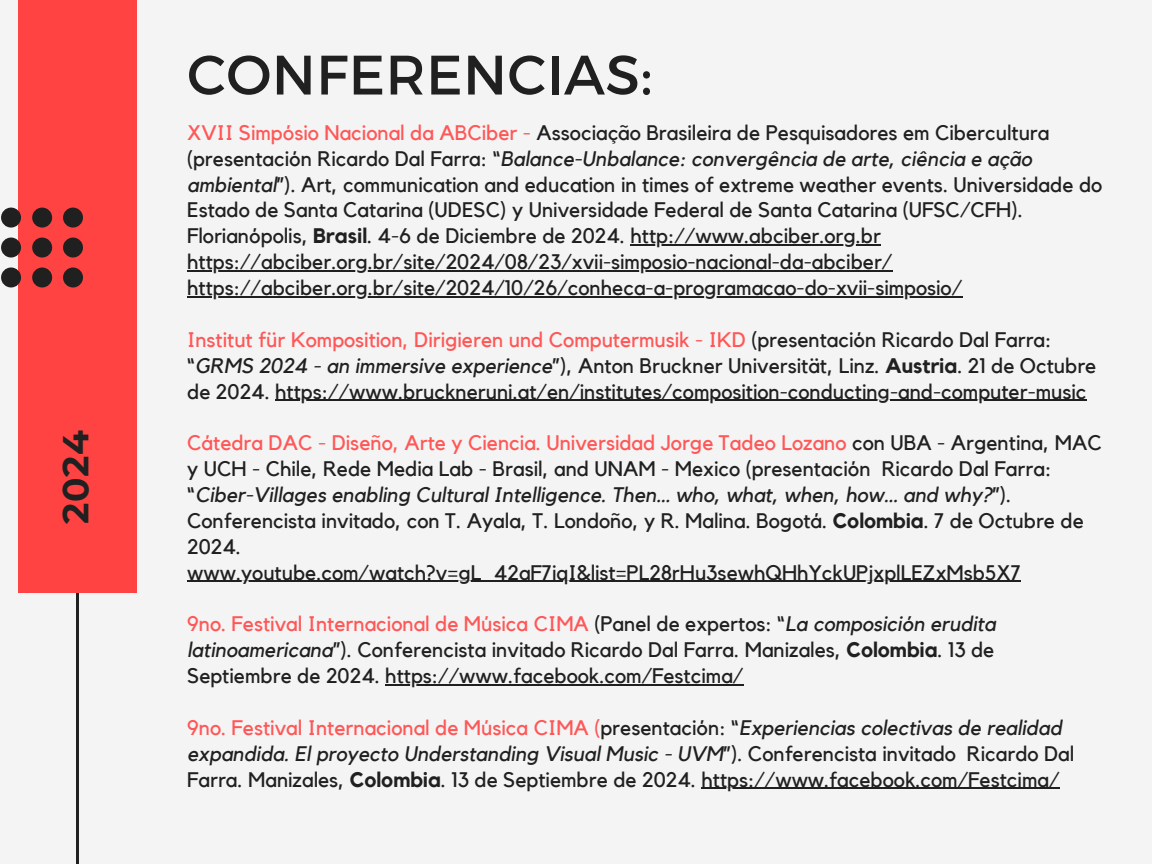
<style>
.page{position:relative;width:1152px;height:864px;background:#f4f4f4}
.page>*{position:absolute;margin:0;border:0;box-sizing:border-box;transform-origin:0 0}
.t1{font:55.5px "Montserrat";letter-spacing:.01em;color:#202020}
.t2{font:700 36px "Montserrat";color:#202020}
.t3{font:21px/25.8px "Kollektif";color:#202020}
.s1{color:#ff5757}
.s2{font-style:italic}
.s3{font-weight:700}
</style>
<div class="page">
<hr style="left:76px;top:381px;width:2px;height:483px;background:#202020">
<div style="left:19px;top:0;width:118px;height:593px;background:#ff4343"></div>
<svg style="left:63px;top:208px;width:20px;height:79px"></svg>
<svg style="left:32px;top:208px;width:20px;height:79px"></svg>
<svg style="left:1px;top:208px;width:20px;height:79px"></svg>
<hr style="left:630px;top:244px;width:251px;height:2px;background:#202020">
<hr style="left:187px;top:270px;width:705px;height:1px;background:#202020">
<hr style="left:187px;top:296px;width:775px;height:1px;background:#202020">
<hr style="left:275px;top:400px;width:812px;height:1px;background:#202020">
<hr style="left:187px;top:581px;width:834px;height:1px;background:#202020">
<hr style="left:385px;top:684px;width:358px;height:1px;background:#202020">
<hr style="left:701px;top:788px;width:359px;height:1px;background:#202020">
<p class="t2" style="left:54px;top:524px;width:95px;rotate:-90deg">2024</p>
<p class="t1" style="left:187px;top:39px;width:467px">CONFERENCIAS:</p>
<h2 class="t3" style="left:187px;top:120px;width:917px"><span class="s1">XVII Simpósio Nacional da ABCiber -</span> Associação Brasileira de Pesquisadores em Cibercultura (presentación Ricardo Dal Farra: “<span class="s2">Balance-Unbalance: convergência de arte, ciência e ação ambiental</span>”). Art, communication and education in times of extreme weather events. Universidade do Estado de Santa Catarina (UDESC) y Universidade Federal de Santa Catarina (UFSC/CFH).<br>Florianópolis, <span class="s3">Brasil</span>. 4-6 de Diciembre de 2024. http://www.abciber.org.br</h2>
<p class="t3" style="left:187px;top:250px;width:707px">https://abciber.org.br/site/2024/08/23/xvii-simposio-nacional-da-abciber/</p>
<p class="t3" style="left:187px;top:276px;width:777px">https://abciber.org.br/site/2024/10/26/conheca-a-programacao-do-xvii-simposio/</p>
<p class="t3" style="left:187px;top:327px;width:911px"><span class="s1">Institut für Komposition, Dirigieren und Computermusik - IKD</span> (presentación Ricardo Dal Farra: “<span class="s2">GRMS 2024 - an immersive experience</span>”), Anton Bruckner Universität, Linz. <span class="s3">Austria</span>. 21 de Octubre de 2024. https://www.bruckneruni.at/en/institutes/composition-conducting-and-computer-music</p>
<h1 class="t3" style="left:187px;top:431px;width:916px"><span class="s1">Cátedra DAC - Diseño, Arte y Ciencia. Universidad Jorge Tadeo Lozano</span> con UBA - Argentina, MAC y UCH - Chile, Rede Media Lab - Brasil, and UNAM - Mexico (presentación Ricardo Dal Farra: “<span class="s2">Ciber-Villages enabling Cultural Intelligence. Then… who, what, when, how… and why?</span>”).</h1>
<p class="t3" style="left:187px;top:509px;width:898px">Conferencista invitado, con T. Ayala, T. Londoño, y R. Malina. Bogotá. <span class="s3">Colombia</span>. 7 de Octubre de<br>2024.</p>
<p class="t3" style="left:187px;top:560px;width:835px">www.youtube.com/watch?v=gL_42aF7iqI&amp;list=PL28rHu3sewhQHhYckUPjxplLEZxMsb5X7</p>
<p class="t3" style="left:187px;top:612px;width:810px;text-align:justify"><span class="s1">9no. Festival Internacional de Música CIMA</span> (Panel de expertos: “<span class="s2">La composición erudita latinoamericana</span>”). Conferencista invitado Ricardo Dal Farra. Manizales, <span class="s3">Colombia</span>. 13 de Septiembre de 2024. https://www.facebook.com/Festcima/</p>
<p class="t3" style="left:187px;top:716px;width:889px"><span class="s1">9no. Festival Internacional de Música CIMA (</span>presentación: “<span class="s2">Experiencias colectivas de realidad expandida. El proyecto Understanding Visual Music - UVM</span>”). Conferencista invitado Ricardo Dal<br>Farra. Manizales, <span class="s3">Colombia</span>. 13 de Septiembre de 2024. https://www.facebook.com/Festcima/</p>
</div>
